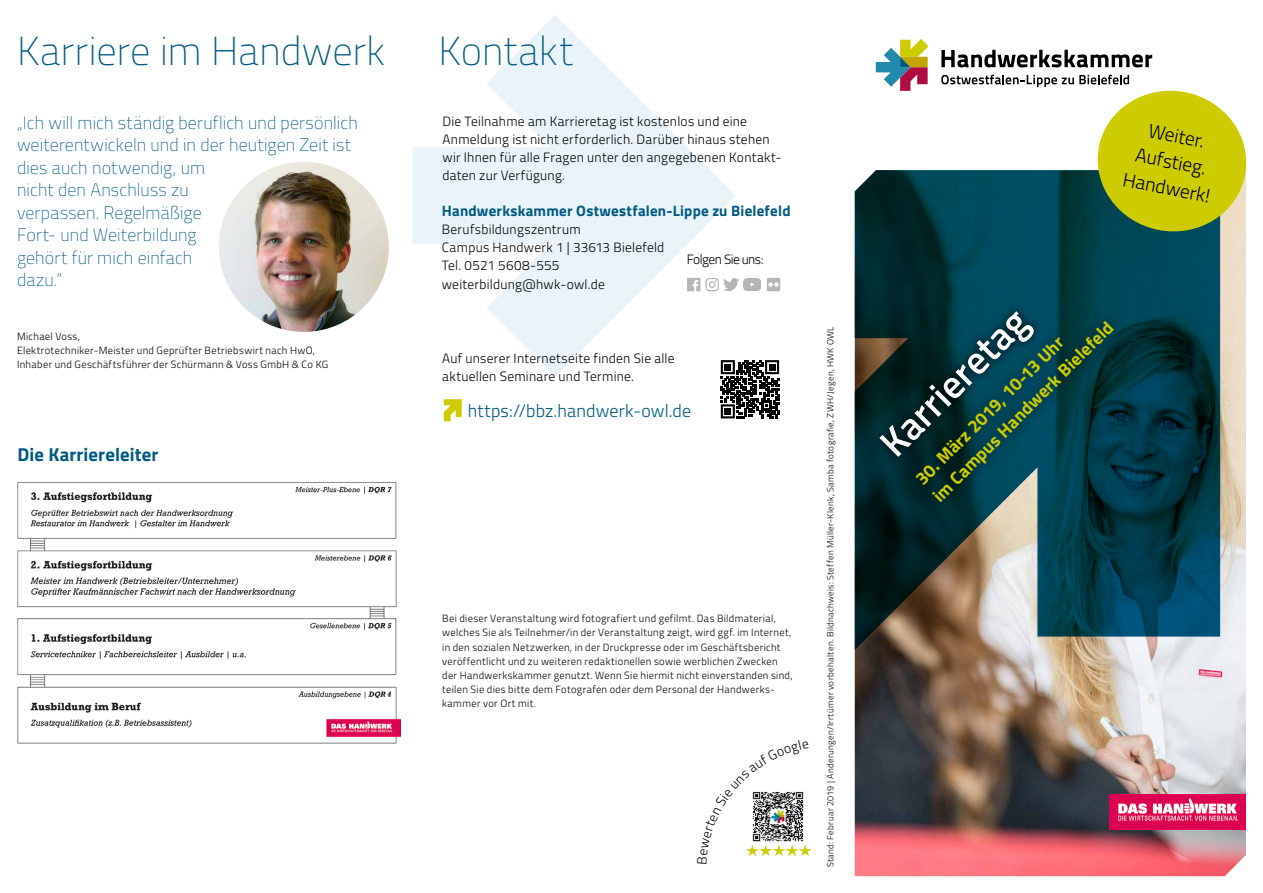
<style>
.page{position:relative;width:1263px;height:893px;background:#fff}
.page>*{position:absolute;margin:0;border:0;box-sizing:border-box;transform-origin:0 0}
.t1{font:100 40.5px "Titillium";letter-spacing:.005em;color:#005981}
.t2{font:600 39px "Titillium";color:#fff}
.t3{font:300 19.5px/26.4px "Titillium";color:#000;text-align:center}
.t4{font:700 18.75px "Titillium";letter-spacing:.005em;color:#005981}
.t5{font:100 18px/22.5px "Titillium";letter-spacing:.005em;color:#005981}
.t6{font:700 18px/24.3px "Titillium";color:#cdcc00}
.t7{font:300 18px "Titillium";letter-spacing:.01em;color:#005981}
.t8{font:700 15px "Titillium";letter-spacing:.015em;color:#005981}
.t9{font:300 13.5px/18.3px "Titillium";letter-spacing:.02em;color:#000}
.t10{font:300 13.5px "Titillium";letter-spacing:-.04em;color:#000}
.t11{font:300 10.5px/14.2px "Titillium";letter-spacing:.03em;color:#000}
.t12{font:300 9px "Titillium";letter-spacing:.035em;color:#000}
</style>
<div class="page">
<img style="left:855px;top:238px;width:391px;height:638px">
<svg style="left:855px;top:170px;width:365px;height:480px;background:#1f4951"></svg>
<svg style="left:412px;top:15px;width:323px;height:361px"></svg>
<svg style="left:876px;top:39px;width:52px;height:52px"></svg>
<svg style="left:941px;top:50px;width:211px;height:17px"></svg>
<img style="left:1110px;top:795px;width:136px;height:34px">
<svg style="left:871px;top:303px;width:171px;height:162px;background:#0e2e2d"></svg>
<div style="left:903px;top:308px;width:223px;height:207px;background:#000;opacity:.6"></div>
<svg style="left:941px;top:75px;width:306px;height:163px"></svg>
<img style="left:17px;top:482px;width:384px;height:262px">
<img style="left:219px;top:162px;width:170px;height:170px;border-radius:85px">
<svg style="left:444px;top:399px;width:18px;height:22px"></svg>
<svg style="left:717px;top:356px;width:63px;height:63px"></svg>
<svg style="left:721px;top:360px;width:58px;height:58px"></svg>
<svg style="left:687px;top:278px;width:74px;height:13px"></svg>
<svg style="left:767px;top:278px;width:13px;height:13px"></svg>
<svg style="left:746px;top:740px;width:207px;height:137px"></svg>
<h1 class="t1" style="left:17px;top:22px;width:369px">Karriere im Handwerk</h1>
<h1 class="t1" style="left:439px;top:22px;width:136px">Kontakt</h1>
<h3 class="t5" style="left:17px;top:110px;width:342px">„Ich will mich ständig beruflich und persönlich weiterentwickeln und in der heutigen Zeit ist dies auch notwendig, um<br>nicht den Anschluss zu<br>verpassen. Regelmäßige<br>Fort- und Weiterbildung<br>gehört für mich einfach<br>dazu.“</h3>
<p class="t11" style="left:17px;top:328px;width:313px">Michael Voss,<br>Elektrotechniker-Meister und Geprüfter Betriebswirt nach HwO,<br>Inhaber und Geschäftsführer der Schürmann &amp; Voss GmbH &amp; Co KG</p>
<h3 class="t4" style="left:17px;top:440px;width:143px">Die Karriereleiter</h3>
<p class="t9" style="left:442px;top:111px;width:340px">Die Teilnahme am Karrieretag ist kostenlos und eine Anmeldung ist nicht erforderlich. Darüber hinaus stehen wir Ihnen für alle Fragen unter den angegebenen Kontakt&shy;daten zur Verfügung.</p>
<h3 class="t8" style="left:442px;top:199px;width:350px">Handwerkskammer Ostwestfalen-Lippe zu Bielefeld</h3>
<p class="t9" style="left:442px;top:219px;width:224px">Berufsbildungszentrum<br>Campus Handwerk 1 | 33613 Bielefeld<br>Tel. 0521 5608-555 weiterbildung@hwk-owl.de</p>
<p class="t10" style="left:687px;top:250px;width:78px">Folgen Sie uns:</p>
<p class="t9" style="left:442px;top:348px;width:234px">Auf unserer Internetseite finden Sie alle aktuellen Seminare und Termine.</p>
<h3 class="t7" style="left:468px;top:398px;width:225px">https://bbz.handwerk-owl.de</h3>
<p class="t11" style="left:442px;top:611px;width:352px">Bei dieser Veranstaltung wird fotografiert und gefilmt. Das Bildmaterial, welches Sie als Teilnehmer/in der Veranstaltung zeigt, wird ggf. im Internet, in den sozialen Netzwerken, in der Druckpresse oder im Geschäftsbericht veröffentlicht und zu weiteren redaktionellen sowie werblichen Zwecken der Handwerkskammer genutzt. Wenn Sie hiermit nicht einverstanden sind, teilen Sie dies bitte dem Fotografen oder dem Personal der Handwerks&shy;kammer vor Ort mit.</p>
<p class="t12" style="left:824px;top:867px;width:542px;rotate:-90deg">Stand: Februar 2019 | Änderungen/Irrtümer vorbehalten. Bildnachweis: Steffen Müller-Klenk, Samba fotografie, ZWH/Jegen, HWK OWL</p>
<h3 class="t3" style="left:1136px;top:113px;width:90px;rotate:11deg">Weiter.<br>Aufstieg.<br>Handwerk!</h3>
<h2 class="t2" style="left:866px;top:429px;width:192px;rotate:-45deg">Karrieretag</h2>
<h3 class="t6" style="left:909px;top:472px;width:248px;rotate:-45deg">30. März 2019, 10-13 Uhr<br>im Campus Handwerk Bielefeld</h3>
</div>
